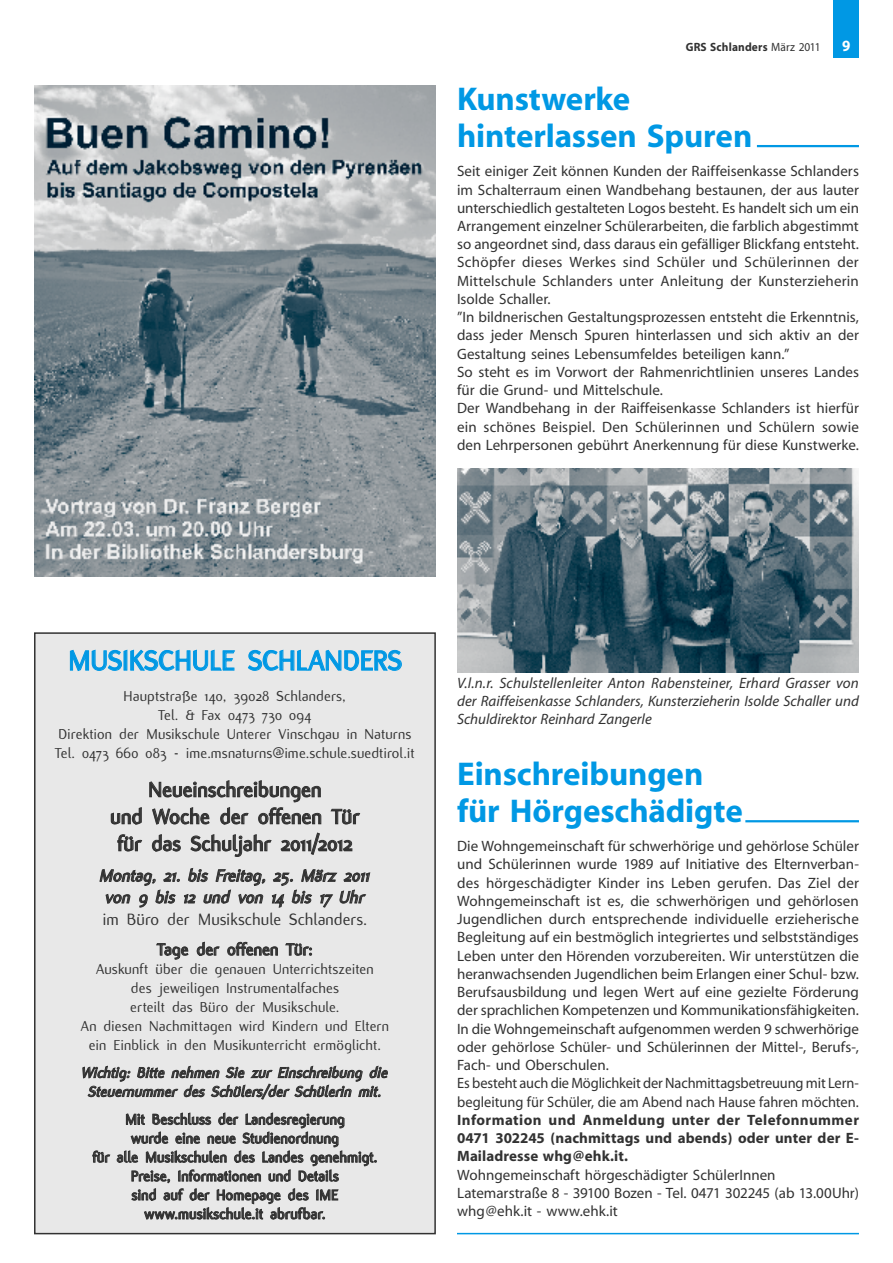
<style>
.page{position:relative;width:893px;height:1263px;background:#fff}
.page>*{position:absolute;margin:0;border:0;box-sizing:border-box;transform-origin:0 0}
.t1{font:700 33px/37.5px "Myriad";letter-spacing:-.005em;color:#0098e4}
.t2{font:700 30px "Flux";letter-spacing:.005em;color:#0098e4}
.t3{font:700 22.5px/27px "Flux";letter-spacing:.005em;color:#323232;text-align:center}
.t4{font:italic 700 18px/21.6px "Flux";letter-spacing:.005em;color:#323232}
.t5{font:18px "Flux";color:#323232}
.t6{font:700 18px "Flux";letter-spacing:.005em;color:#323232}
.t7{font:15.75px/18.9px "Flux";letter-spacing:.005em;color:#323232;text-align:center}
.t8{font:700 15.75px/18.9px "Flux";letter-spacing:.01em;color:#323232;text-align:center}
.t9{font:italic 700 15.75px/18.9px "Flux";letter-spacing:.005em;color:#323232;text-align:center}
.t10{font:700 15.75px "Myriad";color:#fff;scale:.95 1}
.t11{font:15px/18.3px "Myriad";color:#323232}
.t12{font:italic 15px/18px "Myriad";color:#323232;text-align:justify}
.t13{font:700 15px/18.3px "Myriad";letter-spacing:.005em;color:#323232;text-align:justify}
.t14{font:700 12px "Myriad";letter-spacing:.015em;color:#323232;scale:.95 1}
.s1{font-weight:400}
</style>
<div class="page">
<hr style="left:33px;top:1233px;width:826px;height:1px;background:#0098e4">
<div style="left:22px;top:1198px;width:435px;height:48px;background:#fff"></div>
<img style="left:34px;top:85px;width:402px;height:491px">
<hr style="left:757px;top:145px;width:102px;height:2px;background:#0098e4">
<hr style="left:745px;top:820px;width:114px;height:2px;background:#0098e4">
<img style="left:457px;top:468px;width:402px;height:204px">
<div style="left:35px;top:633px;width:400px;height:600px;background:#e8e8e8"></div>
<div style="left:34px;top:632px;width:402px;height:602px;border:2px solid #323232"></div>
<svg style="left:70px;top:649px;width:165px;height:22px"></svg>
<svg style="left:248px;top:649px;width:154px;height:22px"></svg>
<svg style="left:111px;top:807px;width:31px;height:18px"></svg>
<svg style="left:149px;top:780px;width:172px;height:45px"></svg>
<svg style="left:330px;top:809px;width:30px;height:16px"></svg>
<svg style="left:117px;top:834px;width:25px;height:18px"></svg>
<svg style="left:152px;top:834px;width:29px;height:18px"></svg>
<svg style="left:190px;top:834px;width:82px;height:23px"></svg>
<svg style="left:280px;top:832px;width:72px;height:23px"></svg>
<svg style="left:100px;top:868px;width:165px;height:39px"></svg>
<svg style="left:272px;top:869px;width:98px;height:38px"></svg>
<svg style="left:156px;top:943px;width:32px;height:16px"></svg>
<svg style="left:197px;top:942px;width:23px;height:14px"></svg>
<svg style="left:227px;top:942px;width:51px;height:14px"></svg>
<svg style="left:285px;top:943px;width:27px;height:13px"></svg>
<svg style="left:83px;top:1066px;width:305px;height:33px"></svg>
<svg style="left:93px;top:1150px;width:17px;height:13px"></svg>
<svg style="left:117px;top:1113px;width:260px;height:106px"></svg>
<div style="left:833px;top:0;width:26px;height:57px;background:#0098e4"></div>
<p class="t14" style="left:686px;top:41px;width:144px">GRS Schlanders <span class="s1">März 2011</span></p>
<p class="t10" style="left:842px;top:38px;width:10px">9</p>
<h1 class="t1" style="left:457px;top:81px;width:297px">Kunstwerke hinterlassen Spuren</h1>
<p class="t11" style="left:457px;top:163px;width:403px">Seit einiger Zeit können Kunden der Raiffeisenkasse Schlanders im Schalterraum einen Wandbehang bestaunen, der aus lauter unterschiedlich gestalteten Logos besteht. Es handelt sich um ein Arrangement einzelner Schülerarbeiten, die farblich abgestimmt so angeordnet sind, dass daraus ein gefälliger Blickfang entsteht.<br>Schöpfer dieses Werkes sind Schüler und Schülerinnen der Mittelschule Schlanders unter Anleitung der Kunsterzieherin Isolde Schaller.<br>”In bildnerischen Gestaltungsprozessen entsteht die Erkenntnis, dass jeder Mensch Spuren hinterlassen und sich aktiv an der Gestaltung seines Lebensumfeldes beteiligen kann.”<br>So steht es im Vorwort der Rahmenrichtlinien unseres Landes für die Grund- und Mittelschule.<br>Der Wandbehang in der Raiffeisenkasse Schlanders ist hierfür ein schönes Beispiel. Den Schülerinnen und Schülern sowie den Lehrpersonen gebührt Anerkennung für diese Kunstwerke.</p>
<h2 class="t2" style="left:68px;top:644px;width:335px">MUSIKSCHULE SCHLANDERS</h2>
<p class="t7" style="left:55px;top:687px;width:361px">Hauptstraße 140, 39028 Schlanders,<br>Tel. &amp; Fax 0473 730 094<br>Direktion der Musikschule Unterer Vinschgau in Naturns Tel. 0473 660 083 - ime.msnaturns@ime.schule.suedtirol.it</p>
<h3 class="t3" style="left:110px;top:776px;width:251px">Neueinschreibungen<br>und Woche der offenen Tür für das Schuljahr 2011/2012</h3>
<p class="t4" style="left:100px;top:865px;width:272px">Montag, 21. bis Freitag, 25. März 2011 von 9 bis 12 und von 14 bis 17 Uhr</p>
<p class="t5" style="left:102px;top:909px;width:266px">im Büro der Musikschule Schlanders.</p>
<p class="t6" style="left:157px;top:939px;width:157px">Tage der offenen Tür:</p>
<p class="t7" style="left:81px;top:960px;width:310px">Auskunft über die genauen Unterrichtszeiten<br>des jeweiligen Instrumentalfaches<br>erteilt das Büro der Musikschule.<br>An diesen Nachmittagen wird Kindern und Eltern ein Einblick in den Musikunterricht ermöglicht.</p>
<p class="t9" style="left:82px;top:1063px;width:307px">Wichtig: Bitte nehmen Sie zur Einschreibung die<br>Steuernummer des Schülers/der Schülerin mit.</p>
<p class="t8" style="left:93px;top:1110px;width:286px">Mit Beschluss der Landesregierung<br>wurde eine neue Studienordnung<br>für alle Musikschulen des Landes genehmigt.<br>Preise, Informationen und Details<br>sind auf der Homepage des IME www.musikschule.it abrufbar.</p>
<p class="t12" style="left:457px;top:674px;width:403px">V.l.n.r. Schulstellenleiter Anton Rabensteiner, Erhard Grasser von der Raiffeisenkasse Schlanders, Kunsterzieherin Isolde Schaller und Schuldirektor Reinhard Zangerle</p>
<h1 class="t1" style="left:457px;top:756px;width:287px">Einschreibungen für Hörgeschädigte</h1>
<p class="t11" style="left:457px;top:838px;width:403px">Die Wohngemeinschaft für schwerhörige und gehörlose Schüler und Schülerinnen wurde 1989 auf Initiative des Elternverban&shy;des hörgeschädigter Kinder ins Leben gerufen. Das Ziel der Wohngemeinschaft ist es, die schwerhörigen und gehörlosen Jugendlichen durch entsprechende individuelle erzieherische Begleitung auf ein bestmöglich integriertes und selbstständiges Leben unter den Hörenden vorzubereiten. Wir unterstützen die heranwachsenden Jugendlichen beim Erlangen einer Schul- bzw.<br>Berufsausbildung und legen Wert auf eine gezielte Förderung der sprachlichen Kompetenzen und Kommunikationsfähigkeiten.<br>In die Wohngemeinschaft aufgenommen werden 9 schwerhörige oder gehörlose Schüler- und Schülerinnen der Mittel-, Berufs-, Fach- und Oberschulen.<br>Es besteht auch die Möglichkeit der Nachmittagsbetreuung mit Lern&shy;begleitung für Schüler, die am Abend nach Hause fahren möchten.</p>
<p class="t13" style="left:457px;top:1111px;width:403px">Information und Anmeldung unter der Telefonnummer 0471 302245 (nachmittags und abends) oder unter der E-Mailadresse whg@ehk.it.</p>
<p class="t11" style="left:457px;top:1166px;width:403px">Wohngemeinschaft hörgeschädigter SchülerInnen<br>Latemarstraße 8 - 39100 Bozen - Tel. 0471 302245 (ab 13.00Uhr) whg@ehk.it - www.ehk.it</p>
</div>
